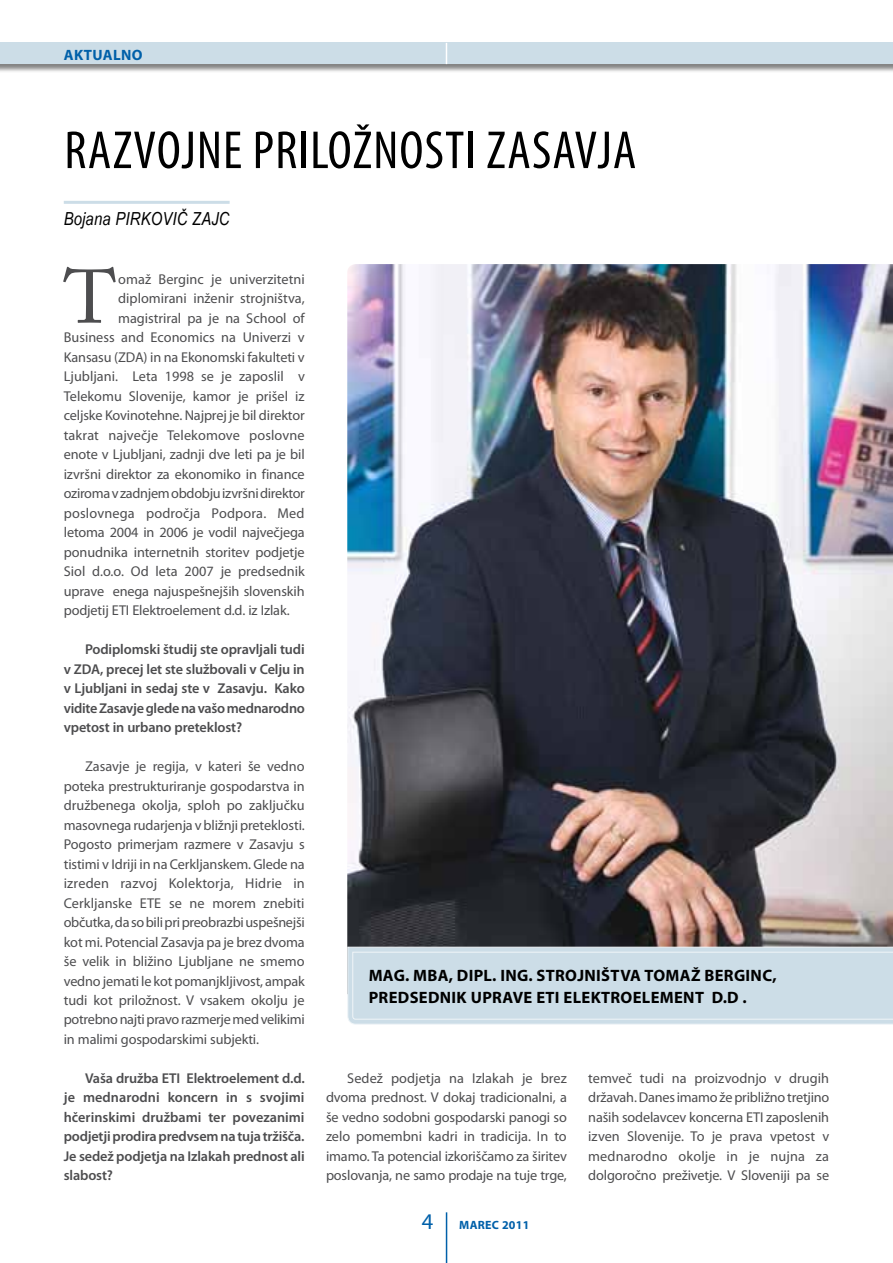
<style>
.page{position:relative;width:893px;height:1263px;background:#fff}
.page>*{position:absolute;margin:0;border:0;box-sizing:border-box;transform-origin:0 0}
.t1{font:75px "Adobe Caslon Pro";color:#4d4d4f}
.t2{font:condensed 54px "Myriad Pro";letter-spacing:.02em;color:#000}
.t3{font:italic 18px "Arial Narrow";letter-spacing:.01em;color:#000}
.t4{font:700 16.5px/22.5px "Myriad Pro";letter-spacing:.02em;color:#000}
.t5{font:700 15px "Myriad Pro";letter-spacing:.03em;color:#0060a9}
.t6{font:14.25px/19.5px "Myriad Pro";letter-spacing:-.01em;color:#4d4d4f;text-align:justify}
.t7{font:600 14.25px/19.5px "Myriad Pro";letter-spacing:-.01em;color:#4d4d4f;text-align:justify}
.t8{font:14.25px "Myriad Pro";letter-spacing:.01em;color:#4d4d4f}
.t9{font:14.25px "Myriad Pro";letter-spacing:.015em;color:#4d4d4f}
.t10{font:700 12px "Myriad Pro";letter-spacing:.02em;color:#0060a9}
.s1{font-weight:400;font-size:22.5px}
.s2{font-style:inherit}
</style>
<div class="page">
<div style="left:0;top:42px;width:893px;height:31px;background:#000;opacity:.5"></div>
<div style="left:0;top:43px;width:893px;height:21px;background:#ccdde7"></div>
<svg style="left:446px;top:43px;width:1px;height:21px"></svg>
<hr style="left:446px;top:1212px;width:1px;height:51px;background:#0060a9">
<hr style="left:64px;top:201px;width:166px;height:3px;background:#ccdde7">
<img style="left:347px;top:264px;width:546px;height:682px">
<svg style="left:347px;top:946px;width:546px;height:79px;background:#ccdce6"></svg>
<p class="t5" style="left:64px;top:45px;width:80px">AKTUALNO</p>
<h2 class="t2" style="left:64px;top:118px;width:574px">RAZVOJNE PRILOŽNOSTI ZASAVJA</h2>
<p class="t3" style="left:64px;top:206px;width:167px">BOJANA PIRKOVIČ ZAJC</p>
<h1 class="t1" style="left:64px;top:253px;width:54px">T</h1>
<p class="t6" style="left:118px;top:269px;width:188px">omaž Berginc je univerzitetni</p>
<p class="t6" style="left:118px;top:288px;width:188px">diplomirani inženir strojništva,</p>
<p class="t6" style="left:118px;top:308px;width:188px">magistriral pa je na School of</p>
<p class="t6" style="left:64px;top:327px;width:242px">Business and Economics na Univerzi v</p>
<p class="t6" style="left:64px;top:347px;width:242px">Kansasu (ZDA) in na Ekonomski fakulteti v</p>
<p class="t6" style="left:64px;top:366px;width:243px">Ljubljani. Leta 1998 se je zaposlil v</p>
<p class="t6" style="left:64px;top:386px;width:242px">Telekomu Slovenije, kamor je prišel iz</p>
<p class="t6" style="left:64px;top:405px;width:242px">celjske Kovinotehne. Najprej je bil direktor</p>
<p class="t8" style="left:64px;top:426px;width:242px">takrat največje Telekomove poslovne</p>
<p class="t6" style="left:64px;top:444px;width:242px">enote v Ljubljani, zadnji dve leti pa je bil</p>
<p class="t6" style="left:64px;top:464px;width:242px">izvršni direktor za ekonomiko in finance</p>
<p class="t6" style="left:64px;top:483px;width:243px">oziroma v zadnjem obdobju izvršni direktor</p>
<p class="t9" style="left:64px;top:504px;width:242px">poslovnega področja Podpora. Med</p>
<p class="t6" style="left:64px;top:522px;width:242px">letoma 2004 in 2006 je vodil največjega</p>
<p class="t6" style="left:64px;top:542px;width:242px">ponudnika internetnih storitev podjetje</p>
<p class="t6" style="left:64px;top:561px;width:243px">Siol d.o.o. Od leta 2007 je predsednik</p>
<p class="t6" style="left:64px;top:581px;width:242px">uprave enega najuspešnejših slovenskih</p>
<p class="t6" style="left:64px;top:600px;width:227px">podjetij ETI Elektroelement d.d. iz Izlak.</p>
<p class="t7" style="left:64px;top:639px;width:243px;text-indent:21px">Podiplomski študij ste opravljali tudi v ZDA, precej let ste službovali v Celju in v Ljubljani in sedaj ste v Zasavju. Kako vidite Zasavje glede na vašo mednarodno vpetost in urbano preteklost?</p>
<p class="t6" style="left:64px;top:756px;width:243px;text-indent:21px">Zasavje je regija, v kateri še vedno poteka prestrukturiranje gospodarstva in družbenega okolja, sploh po zaključku masovnega rudarjenja v bližnji preteklosti.<br>Pogosto primerjam razmere v Zasavju s tistimi v Idriji in na Cerkljanskem. Glede na izreden razvoj Kolektorja, Hidrie in Cerkljanske ETE se ne morem znebiti občutka, da so bili pri preobrazbi uspešnejši kot mi. Potencial Zasavja pa je brez dvoma še velik in bližino Ljubljane ne smemo vedno jemati le kot pomanjkljivost, ampak tudi kot priložnost. V vsakem okolju je potrebno najti pravo razmerje med velikimi in malimi gospodarskimi subjekti.</p>
<p class="t7" style="left:64px;top:1068px;width:242px;text-indent:21px">Vaša družba ETI Elektroelement d.d. je mednarodni koncern in s svojimi hčerinskimi družbami ter povezanimi podjetji prodira predvsem na tuja tržišča.<br>Je sedež podjetja na Izlakah prednost ali slabost?</p>
<p class="t6" style="left:326px;top:1068px;width:242px;text-indent:21px">Sedež podjetja na Izlakah je brez dvoma prednost. V dokaj tradicionalni, a še vedno sodobni gospodarski panogi so zelo pomembni kadri in tradicija. In to imamo. Ta potencial izkoriščamo za širitev poslovanja, ne samo prodaje na tuje trge,</p>
<p class="t6" style="left:588px;top:1068px;width:243px">temveč tudi na proizvodnjo v drugih državah. Danes imamo že približno tretjino naših sodelavcev koncerna ETI zaposlenih izven Slovenije. To je prava vpetost v mednarodno okolje in je nujna za dolgoročno preživetje. V Sloveniji pa se</p>
<p class="t4" style="left:369px;top:963px;width:409px">MAG. MBA, DIPL. ING. STROJNIŠTVA TOMAŽ BERGINC,<br>PREDSEDNIK UPRAVE ETI ELEKTROELEMENT D.D .</p>
<p class="t10" style="left:422px;top:1217px;width:109px"><span class="s1">4</span> MAREC <span class="s2">2011</span></p>
</div>
